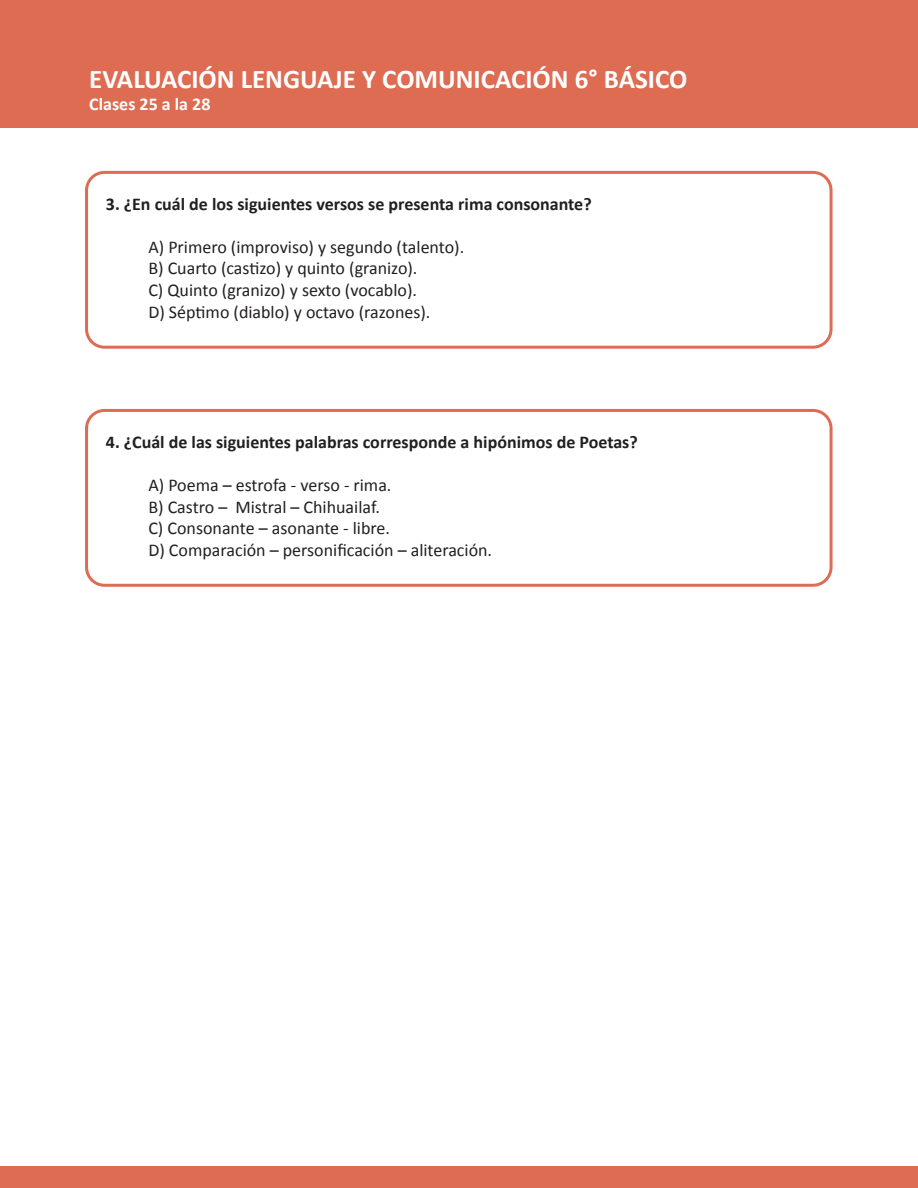
<style>
.page{position:relative;width:918px;height:1188px;background:#fff}
.page>*{position:absolute;margin:0;border:0;box-sizing:border-box;transform-origin:0 0}
.t1{font:700 27px "Calibri";color:#fff}
.t2{font:18px "Calibri";color:#231f20}
.t3{font:700 18px "Calibri";color:#231f20}
.t4{font:700 18px "Calibri";color:#fff}
</style>
<div class="page">
<div style="left:0;top:0;width:918px;height:127px;background:#dd6c53"></div>
<div style="left:85px;top:409px;width:748px;height:178px;border:3px solid #dd6c53;border-radius:18px"></div>
<div style="left:85px;top:171px;width:748px;height:178px;border:3px solid #dd6c53;border-radius:18px"></div>
<div style="left:0;top:1167px;width:918px;height:21px;background:#dd6c53"></div>
<p class="t1" style="left:89px;top:60px;width:600px">EVALUACIÓN LENGUAJE Y COMUNICACIÓN 6° BÁSICO</p>
<p class="t4" style="left:89px;top:92px;width:123px">Clases 25 a la 28</p>
<p class="t3" style="left:106px;top:191px;width:487px">3. ¿En cuál de los siguientes versos se presenta rima consonante?</p>
<p class="t2" style="left:148px;top:236px;width:317px">A) Primero (improviso) y segundo (talento).</p>
<p class="t2" style="left:148px;top:257px;width:271px">B) Cuarto (castizo) y quinto (granizo).</p>
<p class="t2" style="left:148px;top:279px;width:270px">C) Quinto (granizo) y sexto (vocablo).</p>
<p class="t2" style="left:148px;top:301px;width:284px">D) Séptimo (diablo) y octavo (razones).</p>
<p class="t3" style="left:106px;top:429px;width:533px">4. ¿Cuál de las siguientes palabras corresponde a hipónimos de Poetas?</p>
<p class="t2" style="left:148px;top:474px;width:245px">A) Poema – estrofa - verso - rima.</p>
<p class="t2" style="left:148px;top:496px;width:233px">B) Castro – Mistral – Chihuailaf.</p>
<p class="t2" style="left:148px;top:517px;width:243px">C) Consonante – asonante - libre.</p>
<p class="t2" style="left:148px;top:539px;width:345px">D) Comparación – personificación – aliteración.</p>
</div>
